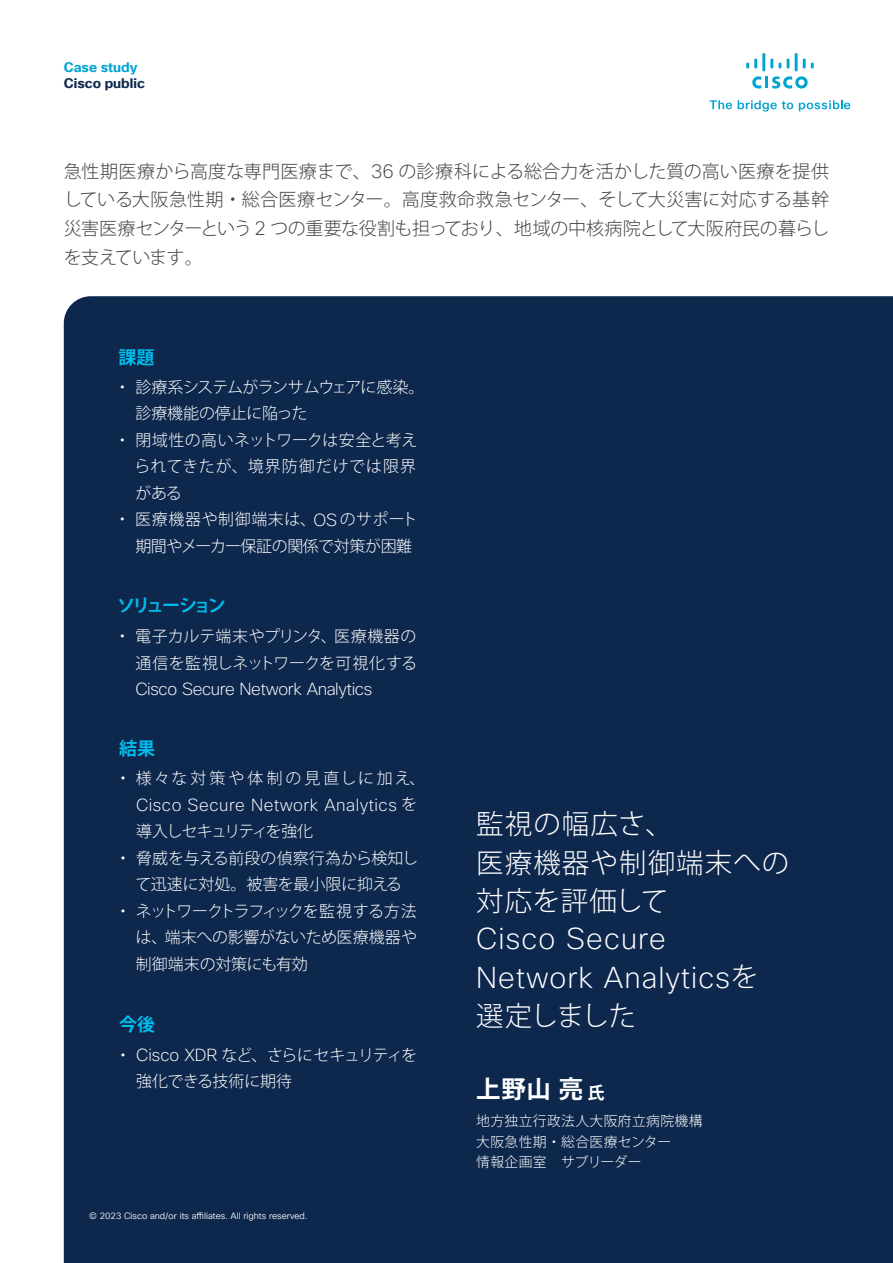
<style>
.page{position:relative;width:893px;height:1263px;background:#fff}
.page>*{position:absolute;margin:0;border:0;box-sizing:border-box;transform-origin:0 0}
.t1{font:200 29.4px/38.2px "Cisco Sans";letter-spacing:.035em;color:#fff}
.t2{font:300 27.45px/38.2px "Koz Go Pr 6 N";letter-spacing:.04em;color:#fff}
.t3{font:700 24.45px "Koz Go Pro";color:#fff}
.t4{font:300 18px/28.7px "Koz Go Pr 6 N";letter-spacing:-.035em;color:#414344;text-align:justify}
.t5{font:700 18px "Koz Go Pro";letter-spacing:-.18em;color:#00bceb}
.t6{font:700 18px "Koz Go Pro";letter-spacing:-.11em;color:#00bceb}
.t7{font:200 17.1px "Cisco Sans";letter-spacing:.03em;color:#fff}
.t8{font:200 17.1px "Cisco Sans";letter-spacing:-.02em;color:#fff}
.t9{font:300 15.9px/26.5px "Koz Go Pr 6 N";letter-spacing:-.01em;color:#fff;text-align:right}
.t10{font:300 15.9px/26.5px "Koz Go Pr 6 N";letter-spacing:-.03em;color:#fff}
.t11{font:300 15.9px "Koz Go Pr 6 N";letter-spacing:-.04em;color:#fff}
.t12{font:300 15.9px "Koz Go Pr 6 N";letter-spacing:-.07em;color:#fff}
.t13{font:300 15.9px "Koz Go Pr 6 N";letter-spacing:.035em;color:#fff}
.t14{font:300 15.9px "Koz Go Pr 6 N";letter-spacing:.01em;color:#fff}
.t15{font:300 15.9px "Koz Go Pr 6 N";letter-spacing:.07em;color:#fff}
.t16{font:300 15.9px "Koz Go Pr 6 N";letter-spacing:.185em;color:#fff}
.t17{font:300 15.9px "Koz Go Pr 6 N";letter-spacing:-.1em;color:#fff}
.t18{font:300 13.8px/20.2px "Koz Go Pr 6 N";letter-spacing:.025em;color:#fff}
.t19{font:700 13.5px "Cisco Sans TT";color:#0d274d}
.t20{font:700 13.5px "Cisco Sans TT";color:#00a4d3}
.t21{font:9px "Cisco Sans TT Light";color:#fff}
.s1{font-family:"Cisco Sans";font-weight:200;font-size:19.35px}
.s2{font-family:"Cisco Sans";font-weight:200;font-size:17.1px}
.s3{font-family:"Koz Go Pr 6 N";font-weight:300;font-size:15.9px}
.s4{font-family:"Koz Go Pr 6 N";font-weight:300;font-size:27.45px}
.s5{font-size:17.1px}
</style>
<div class="page">
<div style="left:64px;top:296px;width:829px;height:967px;background:#0d274d"></div>
<svg style="left:710px;top:100px;width:22px;height:9px"></svg>
<svg style="left:738px;top:100px;width:55px;height:12px"></svg>
<svg style="left:799px;top:100px;width:51px;height:11px"></svg>
<svg style="left:752px;top:76px;width:56px;height:13px"></svg>
<svg style="left:746px;top:58px;width:11px;height:11px"></svg>
<hr style="left:762px;top:53px;width:3px;height:18px;background:#00a4d3">
<svg style="left:770px;top:58px;width:11px;height:11px"></svg>
<svg style="left:787px;top:58px;width:2px;height:11px"></svg>
<hr style="left:795px;top:53px;width:3px;height:18px;background:#00a4d3">
<svg style="left:803px;top:58px;width:11px;height:11px"></svg>
<p class="t20" style="left:64px;top:58px;width:75px">Case study</p>
<p class="t19" style="left:64px;top:74px;width:83px">Cisco public</p>
<p class="t4" style="left:64px;top:157px;width:767px">急性期医療から高度な専門医療まで、<span class="s1">36</span> の診療科による総合力を活かした質の高い医療を提供している大阪急性期・総合医療センター。高度救命救急センター、そして大災害に対応する基幹災害医療センターという <span class="s1">2</span> つの重要な役割も担っており、地域の中核病院として大阪府民の暮らしを支えています。</p>
<p class="t6" style="left:119px;top:346px;width:38px">課題</p>
<p class="t11" style="left:115px;top:378px;width:311px">・診療系システムがランサムウェアに感染。</p>
<p class="t9" style="left:135px;top:400px;width:173px">診療機能の停止に陥った</p>
<p class="t9" style="left:115px;top:427px;width:304px">・閉域性の高いネットワークは安全と考え</p>
<p class="t15" style="left:134px;top:457px;width:283px">られてきたが、境界防御だけでは限界</p>
<p class="t9" style="left:136px;top:480px;width:48px">がある</p>
<p class="t13" style="left:115px;top:511px;width:305px">・医療機器や制御端末は、<span class="s2">OS</span> のサポート</p>
<p class="t10" style="left:135px;top:533px;width:278px">期間やメーカー保証の関係で対策が困難</p>
<p class="t5" style="left:117px;top:594px;width:110px">ソリューション</p>
<p class="t9" style="left:115px;top:623px;width:304px">・電子カルテ端末やプリンタ、医療機器の通信を監視しネットワークを可視化する</p>
<p class="t8" style="left:135px;top:679px;width:238px">Cisco Secure Network Analytics</p>
<p class="t6" style="left:119px;top:737px;width:38px">結果</p>
<p class="t16" style="left:115px;top:769px;width:312px">・様々な対策や体制の見直しに加え、</p>
<p class="t7" style="left:136px;top:794px;width:282px">Cisco Secure Network Analytics <span class="s3">を</span></p>
<p class="t17" style="left:136px;top:822px;width:179px">導入しセキュリティを強化</p>
<p class="t14" style="left:115px;top:849px;width:304px">・脅威を与える前段の偵察行為から検知し</p>
<p class="t9" style="left:136px;top:871px;width:268px">て迅速に対処。被害を最小限に抑える</p>
<p class="t12" style="left:115px;top:902px;width:303px">・ネットワークトラフィックを監視する方法</p>
<p class="t9" style="left:136px;top:924px;width:283px">は、端末への影響がないため医療機器や</p>
<p class="t9" style="left:136px;top:951px;width:173px">制御端末の対策にも有効</p>
<p class="t6" style="left:119px;top:1013px;width:38px">今後</p>
<p class="t10" style="left:136px;top:1042px;width:282px;text-indent:-21px">・ <span class="s2">Cisco XDR</span> など、さらにセキュリティを強化できる技術に期待</p>
<p class="t21" style="left:89px;top:1210px;width:220px">© 2023 Cisco and/or its affiliates. All rights reserved.</p>
<h2 class="t2" style="left:476px;top:806px;width:315px">監視の幅広さ、<br>医療機器や制御端末への対応を評価して</h2>
<h1 class="t1" style="left:476px;top:920px;width:283px">Cisco Secure<br>Network Analytics<span class="s4">を</span></h1>
<h2 class="t2" style="left:476px;top:997px;width:161px">選定しました</h2>
<h3 class="t3" style="left:476px;top:1073px;width:130px">上野山亮<span class="s5">氏</span></h3>
<p class="t18" style="left:476px;top:1111px;width:228px">地方独立行政法人大阪府立病院機構大阪急性期・総合医療センター<br>情報企画室　サブリーダー</p>
</div>
